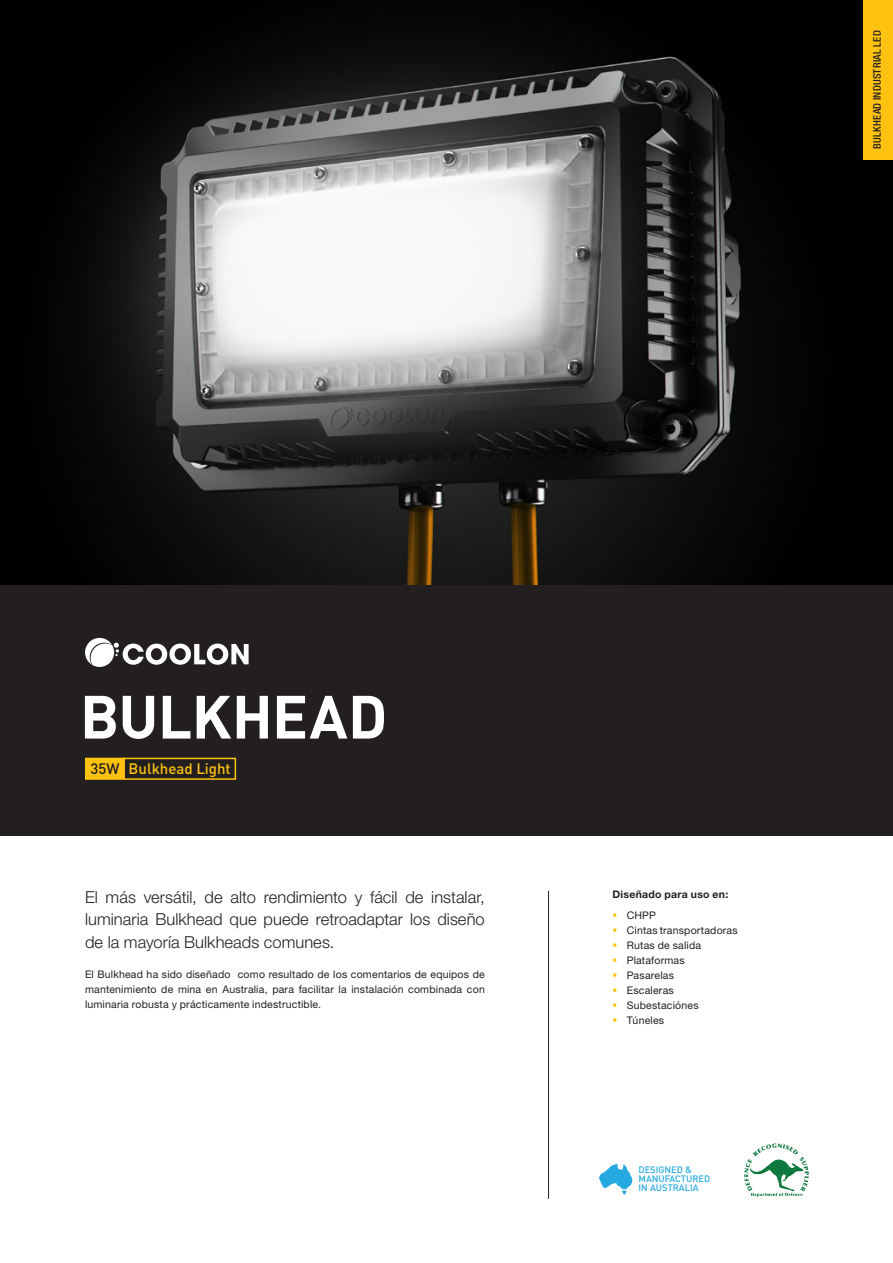
<style>
.page{position:relative;width:893px;height:1263px;background:#fff}
.page>*{position:absolute;margin:0;border:0;box-sizing:border-box;transform-origin:0 0}
.t1{font:700 60px "DIN Pro";letter-spacing:-.01em;color:#fff}
.t2{font:300 16.5px/22.5px "Helvetica Neue LT Std";color:#231f20;text-align:justify}
.t3{font:500 15px "DIN Pro";color:#fec210}
.t4{font:500 15px "DIN Pro";color:#231f20}
.t5{font:10.5px/15px "Helvetica Neue LT Std";letter-spacing:.02em;color:#231f20;text-align:justify}
.icon_ft_-_body{font:500 condensed 10.5px "Helvetica Neue LT Std";letter-spacing:.03em;color:#231f20}
.t6{font:700 10.5px "Helvetica Neue LT Std";letter-spacing:.025em;color:#231f20}
.t7{font:500 9.3px "DIN Pro";color:#24aae1}
</style>
<div class="page">
<div style="left:0;top:583px;width:893px;height:253px;background:#231f20"></div>
<hr style="left:548px;top:891px;width:1px;height:308px;background:#231f20">
<img style="left:0;top:0;width:893px;height:584px">
<svg style="left:85px;top:638px;width:164px;height:29px"></svg>
<svg style="left:744px;top:1143px;width:65px;height:54px"></svg>
<svg style="left:599px;top:1164px;width:33px;height:31px"></svg>
<div style="left:863px;top:0;width:30px;height:159px;background:#fec210"></div>
<div style="left:123px;top:758px;width:113px;height:22px;border:2px solid #fec210"></div>
<div style="left:86px;top:758px;width:38px;height:21px;background:#fec210"></div>
<div style="left:85px;top:758px;width:40px;height:22px;border:2px solid #fec210"></div>
<p class="icon_ft_-_body" style="left:871px;top:149px;width:120px;rotate:-90deg">BULKHEAD INDUSTRIAL LED</p>
<p class="t1" style="left:80px;top:676px;width:309px">BULKHEAD</p>
<p class="t4" style="left:90px;top:759px;width:31px">35W</p>
<p class="t3" style="left:129px;top:759px;width:104px">Bulkhead Light</p>
<p class="t2" style="left:85px;top:885px;width:401px">El más versátil, de alto rendimiento y fácil de instalar, luminaria Bulkhead que puede retroadaptar los diseño de la mayoría Bulkheads comunes.</p>
<p class="t5" style="left:85px;top:966px;width:401px">El Bulkhead ha sido diseñado como resultado de los comentarios de equipos de mantenimiento de mina en Australia, para facilitar la instalación combinada con luminaria robusta y prácticamente indestructible.</p>
<p class="t6" style="left:612px;top:888px;width:117px">Diseñado para uso en:</p>
<p class="t5" style="left:627px;top:907px;width:31px">CHPP</p>
<p class="t5" style="left:627px;top:922px;width:112px">Cintas transportadoras</p>
<p class="t5" style="left:627px;top:937px;width:76px">Rutas de salida</p>
<p class="t5" style="left:627px;top:952px;width:59px">Plataformas</p>
<p class="t5" style="left:627px;top:967px;width:49px">Pasarelas</p>
<p class="t5" style="left:627px;top:982px;width:49px">Escaleras</p>
<p class="t5" style="left:627px;top:997px;width:73px">Subestaciónes</p>
<p class="t5" style="left:627px;top:1012px;width:39px">Túneles</p>
<p class="t7" style="left:638px;top:1163px;width:55px">DESIGNED &amp;</p>
<p class="t7" style="left:638px;top:1172px;width:73px">MANUFACTURED</p>
<p class="t7" style="left:638px;top:1181px;width:62px">IN AUSTRALIA</p>
</div>
